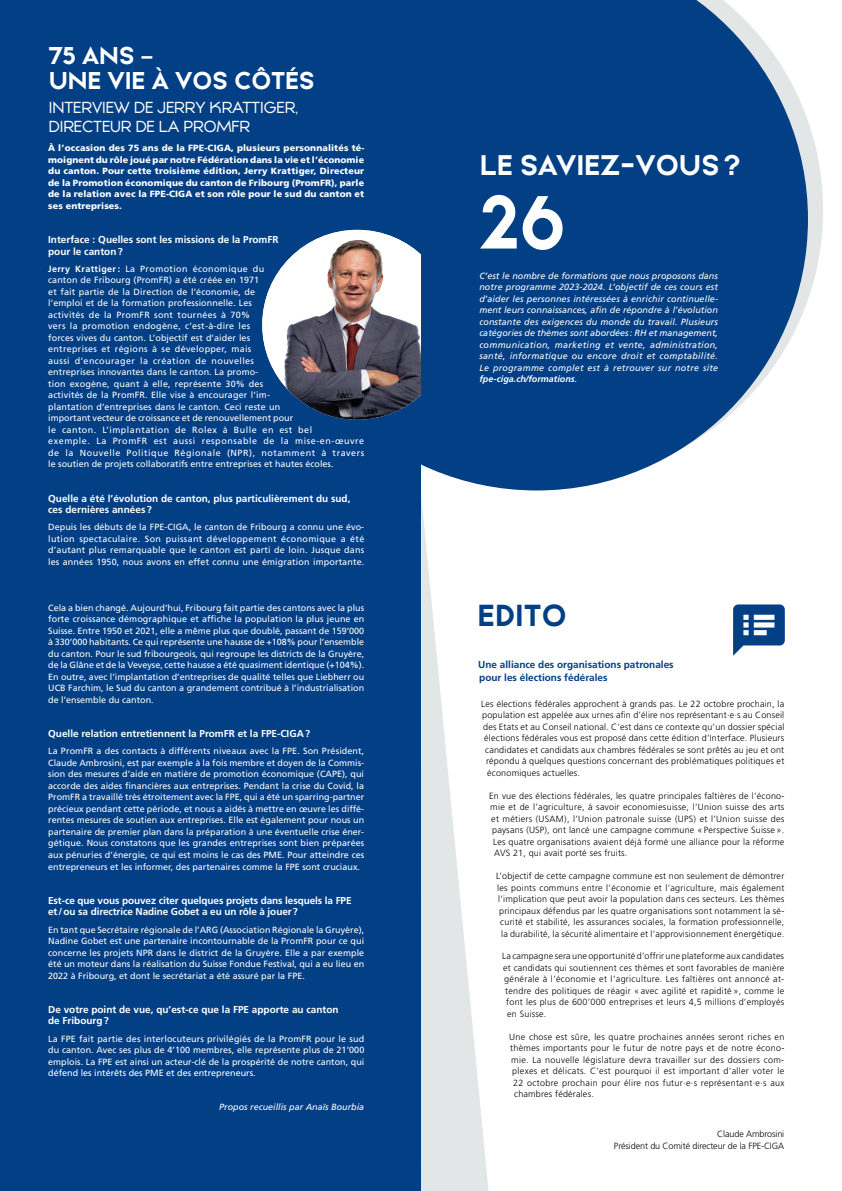
<style>
.page{position:relative;width:842px;height:1191px;background:#fff}
.page>*{position:absolute;margin:0;border:0;box-sizing:border-box;transform-origin:0 0}
.t1{font:700 74px "Mayeka";color:#fff;scale:.93 1}
.t2{font:700 30px "Mayeka";color:#033f85}
.t3{font:700 28px "Mayeka";letter-spacing:-.01em;color:#fff}
.t4{font:700 24px/25px "Mayeka";letter-spacing:-.01em;color:#fff}
.t5{font:16px/19px "Mayeka";letter-spacing:-.005em;color:#fff}
.t6{font:700 10px/11.5px "Frutiger LT Pro";color:#fff}
.t7{font:700 10px/13px "Frutiger LT Pro";color:#033f85}
.t8{font:9px/11.5px "Frutiger LT Pro";letter-spacing:.01em;color:#fff;text-align:justify}
.t9{font:300 9px/11.5px "Frutiger LT Pro";letter-spacing:.02em;color:#000;text-align:center}
.t10{font:italic 9px/11.5px "Frutiger LT Pro";letter-spacing:.025em;color:#fff;text-align:justify}
.t11{font:900 9px/11.5px "Frutiger LT Pro";letter-spacing:.01em;color:#fff;text-align:justify}
.t12{font:300 9px/11.5px "Frutiger LT Pro";letter-spacing:-.01em;color:#000;text-align:right}
.t13{font:italic 9px "Frutiger LT Pro";color:#fff}
.s1{font-weight:700}
</style>
<div class="page">
<svg style="left:808px;top:122px;width:15px;height:177px;fill:#e3e6e6"></svg>
<svg style="left:421px;top:499px;width:67px;height:692px;fill:#e8eaea"></svg>
<svg style="left:421px;top:0;width:387px;height:490px;background:#225693"></svg>
<svg style="left:733px;top:604px;width:52px;height:52px"></svg>
<div style="left:0;top:0;width:421px;height:1191px;background:#033f85"></div>
<img style="left:262px;top:230px;width:190px;height:190px;border-radius:95px">
<div style="left:421px;top:237px;width:40px;height:190px;background:#033f85"></div>
<h3 class="t4" style="left:49px;top:45px;width:268px">75 ANS –<br>UNE VIE À VOS CÔTÉS</h3>
<h3 class="t5" style="left:49px;top:99px;width:251px">INTERVIEW DE JERRY KRATTIGER,<br>DIRECTEUR DE LA PROMFR</h3>
<p class="t11" style="left:48px;top:142px;width:318px">À l’occasion des 75 ans de la FPE-CIGA, plusieurs personnalités té&shy;moignent du rôle joué par notre Fédération dans la vie et l’économie du canton. Pour cette troisième édition, Jerry Krattiger, Directeur de la Promotion économique du canton de Fribourg (PromFR), parle de la relation avec la FPE-CIGA et son rôle pour le sud du canton et ses entreprises.</p>
<p class="t6" style="left:48px;top:234px;width:232px">Interface : Quelles sont les missions de la PromFR pour le canton?</p>
<p class="t8" style="left:48px;top:263px;width:318px;text-align:left"><span class="s1">Jerry Krattiger :</span> La Promotion économique du<br>canton de Fribourg (PromFR) a été créée en 1971<br>et fait partie de la Direction de l’économie, de<br>l’emploi et de la formation professionnelle. Les<br>activités de la PromFR sont tournées à 70%<br>vers la promotion endogène, c’est-à-dire les<br>forces vives du canton. L’objectif est d’aider les<br>entreprises et régions à se développer, mais<br>aussi d’encourager la création de nouvelles<br>entreprises innovantes dans le canton. La promo-<br>tion exogène, quant à elle, représente 30% des<br>activités de la PromFR. Elle vise à encourager l’im-<br>plantation d’entreprises dans le canton. Ceci reste un<br>important vecteur de croissance et de renouvellement pour<br>le canton. L’implantation de Rolex à Bulle en est bel<br>exemple. La PromFR est aussi responsable de la mise-en-œuvre de la Nouvelle Politique Régionale (NPR), notamment à travers le soutien de projets collaboratifs entre entreprises et hautes écoles.</p>
<p class="t6" style="left:48px;top:492px;width:304px">Quelle a été l’évolution de canton, plus particulièrement du sud, ces dernières années ?</p>
<p class="t8" style="left:48px;top:521px;width:318px">Depuis les débuts de la FPE-CIGA, le canton de Fribourg a connu une évo&shy;lution spectaculaire. Son puissant développement économique a été d’autant plus remarquable que le canton est parti de loin. Jusque dans les années 1950, nous avons en effet connu une émigration importante.</p>
<p class="t8" style="left:48px;top:602px;width:318px">Cela a bien changé. Aujourd’hui, Fribourg fait partie des cantons avec la plus forte croissance démographique et affiche la population la plus jeune en Suisse. Entre 1950 et 2021, elle a même plus que doublé, passant de 159’000 à 330’000 habitants. Ce qui représente une hausse de +108% pour l’ensemble du canton. Pour le sud fribourgeois, qui regroupe les districts de la Gruyère, de la Glâne et de la Veveyse, cette hausse a été quasiment identique (+104%).<br>En outre, avec l’implantation d’entreprises de qualité telles que Liebherr ou UCB Farchim, le Sud du canton a grandement contribué à l’industrialisation de l’ensemble du canton.</p>
<p class="t6" style="left:48px;top:728px;width:263px">Quelle relation entretiennent la PromFR et la FPE-CIGA?</p>
<p class="t8" style="left:48px;top:745px;width:318px">La PromFR a des contacts à différents niveaux avec la FPE. Son Président, Claude Ambrosini, est par exemple à la fois membre et doyen de la Commis&shy;sion des mesures d’aide en matière de promotion économique (CAPE), qui accorde des aides financières aux entreprises. Pendant la crise du Covid, la PromFR a travaillé très étroitement avec la FPE, qui a été un sparring-partner précieux pendant cette période, et nous a aidés à mettre en œuvre les diffé&shy;rentes mesures de soutien aux entreprises. Elle est également pour nous un partenaire de premier plan dans la préparation à une éventuelle crise éner&shy;gétique. Nous constatons que les grandes entreprises sont bien préparées aux pénuries d’énergie, ce qui est moins le cas des PME. Pour atteindre ces entrepreneurs et les informer, des partenaires comme la FPE sont cruciaux.</p>
<p class="t6" style="left:48px;top:894px;width:305px">Est-ce que vous pouvez citer quelques projets dans lesquels la FPE et/ou sa directrice Nadine Gobet a eu un rôle à jouer?</p>
<p class="t8" style="left:48px;top:923px;width:318px">En tant que Secrétaire régionale de l’ARG (Association Régionale la Gruyère), Nadine Gobet est une partenaire incontournable de la PromFR pour ce qui concerne les projets NPR dans le district de la Gruyère. Elle a par exemple été un moteur dans la réalisation du Suisse Fondue Festival, qui a eu lieu en 2022 à Fribourg, et dont le secrétariat a été assuré par la FPE.</p>
<p class="t6" style="left:48px;top:1003px;width:292px">De votre point de vue, qu’est-ce que la FPE apporte au canton de Fribourg?</p>
<p class="t8" style="left:48px;top:1032px;width:318px">La FPE fait partie des interlocuteurs privilégiés de la PromFR pour le sud du canton. Avec ses plus de 4’100 membres, elle représente plus de 21’000 emplois. La FPE est ainsi un acteur-clé de la prospérité de notre canton, qui défend les intérêts des PME et des entrepreneurs.</p>
<p class="t13" style="left:219px;top:1102px;width:147px">Propos recueillis par Anaïs Bourbia</p>
<h3 class="t3" style="left:480px;top:149px;width:263px">LE SAVIEZ-VOUS?</h3>
<h1 class="t1" style="left:479px;top:181px;width:93px">26</h1>
<p class="t10" style="left:479px;top:270px;width:240px">C’est le nombre de formations que nous proposons dans notre programme 2023-2024. L’objectif de ces cours est d’aider les personnes intéressées à enrichir continuelle&shy;ment leurs connaissances, afin de répondre à l’évolution constante des exigences du monde du travail. Plusieurs catégories de thèmes sont abordées: RH et management, communication, marketing et vente, administration, santé, informatique ou encore droit et comptabilité.<br>Le programme complet est à retrouver sur notre site <span class="s1">fpe-ciga.ch/formations</span>.</p>
<h2 class="t2" style="left:478px;top:598px;width:91px">EDITO</h2>
<p class="t7" style="left:478px;top:658px;width:197px">Une alliance des organisations patronales pour les élections fédérales</p>
<p class="t9" style="left:481px;top:698px;width:304px">Les élections fédérales approchent à grands pas. Le 22 octobre prochain, la</p>
<p class="t9" style="left:482px;top:709px;width:303px">population est appelée aux urnes afin d’élire nos représentant∙e∙s au Conseil</p>
<p class="t9" style="left:483px;top:721px;width:303px">des Etats et au Conseil national. C’est dans ce contexte qu’un dossier spécial</p>
<p class="t9" style="left:484px;top:732px;width:302px">élections fédérales vous est proposé dans cette édition d’Interface. Plusieurs</p>
<p class="t9" style="left:485px;top:744px;width:300px">candidates et candidats aux chambres fédérales se sont prêtés au jeu et ont</p>
<p class="t9" style="left:486px;top:755px;width:300px">répondu à quelques questions concernant des problématiques politiques et</p>
<p class="t9" style="left:487px;top:767px;width:94px">économiques actuelles.</p>
<p class="t9" style="left:489px;top:790px;width:297px">En vue des élections fédérales, les quatre principales faîtières de l’écono-</p>
<p class="t9" style="left:490px;top:801px;width:296px">mie et de l’agriculture, à savoir economiesuisse, l’Union suisse des arts</p>
<p class="t9" style="left:491px;top:813px;width:295px">et métiers (USAM), l’Union patronale suisse (UPS) et l’Union suisse des</p>
<p class="t9" style="left:492px;top:824px;width:293px">paysans (USP), ont lancé une campagne commune « Perspective Suisse ».</p>
<p class="t9" style="left:493px;top:836px;width:292px">Les quatre organisations avaient déjà formé une alliance pour la réforme</p>
<p class="t9" style="left:494px;top:847px;width:135px">AVS 21, qui avait porté ses fruits.</p>
<p class="t9" style="left:496px;top:870px;width:290px">L’objectif de cette campagne commune est non seulement de démontrer les points communs entre l’économie et l’agriculture, mais également l’implication que peut avoir la population dans ces secteurs. Les thèmes principaux défendus par les quatre organisations sont notamment la sé&shy;curité et stabilité, les assurances sociales, la formation professionnelle, la durabilité, la sécurité alimentaire et l’approvisionnement énergétique.</p>
<p class="t9" style="left:502px;top:950px;width:283px">La campagne sera une opportunité d’offrir une plateforme aux candidates</p>
<p class="t9" style="left:503px;top:962px;width:283px">et candidats qui soutiennent ces thèmes et sont favorables de manière</p>
<p class="t9" style="left:504px;top:973px;width:281px">générale à l’économie et l’agriculture. Les faîtières ont annoncé at-</p>
<p class="t9" style="left:505px;top:985px;width:281px">tendre des politiques de réagir « avec agilité et rapidité », comme le</p>
<p class="t9" style="left:506px;top:996px;width:279px">font les plus de 600’000 entreprises et leurs 4,5 millions d’employés</p>
<p class="t9" style="left:507px;top:1008px;width:41px">en Suisse.</p>
<p class="t9" style="left:509px;top:1031px;width:277px">Une chose est sûre, les quatre prochaines années seront riches en</p>
<p class="t9" style="left:510px;top:1042px;width:276px">thèmes importants pour le futur de notre pays et de notre écono-</p>
<p class="t9" style="left:511px;top:1054px;width:274px">mie. La nouvelle législature devra travailler sur des dossiers com-</p>
<p class="t9" style="left:512px;top:1065px;width:273px">plexes et délicats. C’est pourquoi il est important d’aller voter le</p>
<p class="t9" style="left:513px;top:1077px;width:273px">22 octobre prochain pour élire nos futur∙e∙s représentant∙e∙s aux</p>
<p class="t9" style="left:514px;top:1088px;width:81px">chambres fédérales.</p>
<p class="t12" style="left:614px;top:1128px;width:172px">Claude Ambrosini<br>Président du Comité directeur de la FPE-CIGA</p>
</div>
